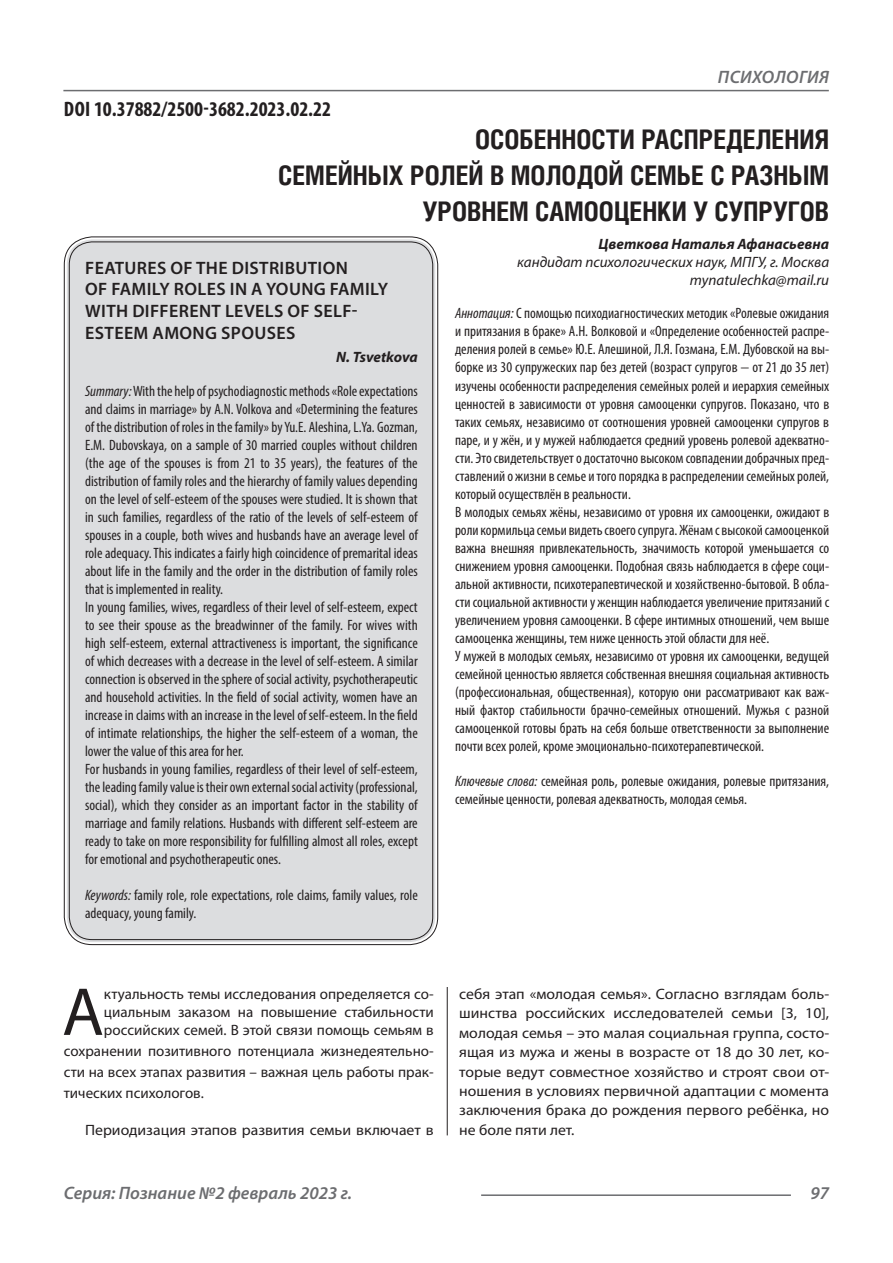
<style>
.page{position:relative;width:893px;height:1263px;background:#fff}
.page>*{position:absolute;margin:0;border:0;box-sizing:border-box;transform-origin:0 0}
.Статья_текст_первый{font:68.4px "Myriad Pro";color:#231f20}
.Статья_название{font:700 27px "Helios Cond C";color:#231f20}
.ДОИ{font:700 condensed 21px "Myriad Pro";color:#231f20}
.Статья_название_англ{font:600 18px/21.6px "Myriad Pro";letter-spacing:.02em;color:#231f20}
.t1{font:italic 600 18px "Myriad Pro";color:#6c6d70}
.t2{font:italic 600 18px "Myriad Pro";letter-spacing:.02em;color:#6c6d70}
.Статья_аннотация_анг{font:condensed 15px/18px "Myriad Pro";color:#231f20;text-align:justify}
.Статья_аннотация_тек{font:condensed 15px/18px "Myriad Pro";color:#231f20;text-align:justify}
.Статья_текст{font:15px/19.5px "Myriad Pro";color:#231f20;text-align:justify;scale:1.05 1}
.Статья_текст_первый-2{font:15px/18px "Myriad Pro";color:#231f20;text-align:justify}
.Статья_автор_инфо{font:italic 15px "Myriad Pro";color:#231f20}
.Статья_автор_фио_рус{font:italic 700 15px "Myriad Pro";color:#231f20}
.Статья_автор_англ{font:italic 700 15px "Myriad Pro";letter-spacing:-.01em;color:#231f20}
.s1{font-style:italic}
</style>
<div class="page">
<hr style="left:447px;top:128px;width:1px;height:1007px;background:#231f20">
<hr style="left:63px;top:90px;width:766px;height:1px;background:#6c6d70">
<hr style="left:481px;top:1194px;width:310px;height:2px;background:#6c6d70">
<div style="left:440px;top:124px;width:12px;height:862px;background:#fff"></div>
<div style="left:67px;top:239px;width:368px;height:703px;background:#dcdddf;border-radius:26px"></div>
<p class="ДОИ" style="left:64px;top:96px;width:269px">DOI 10.37882/2500-3682.2023.02.22</p>
<p class="t2" style="left:718px;top:66px;width:113px">ПСИХОЛОГИЯ</p>
<p class="Статья_название" style="left:475px;top:124px;width:356px">ОСОБЕННОСТИ РАСПРЕДЕЛЕНИЯ</p>
<p class="Статья_название" style="left:278px;top:160px;width:552px">СЕМЕЙНЫХ РОЛЕЙ В МОЛОДОЙ СЕМЬЕ С РАЗНЫМ</p>
<p class="Статья_название" style="left:423px;top:196px;width:408px">УРОВНЕМ САМООЦЕНКИ У СУПРУГОВ</p>
<p class="Статья_автор_фио_рус" style="left:599px;top:235px;width:232px">Цветкова Наталья Афанасьевна</p>
<p class="Статья_автор_инфо" style="left:517px;top:253px;width:314px">кандидат психологических наук, МПГУ, г. Москва</p>
<p class="Статья_автор_инфо" style="left:690px;top:271px;width:141px">mynatulechka@mail.ru</p>
<p class="Статья_аннотация_тек" style="left:455px;top:304px;width:376px"><span class="s1">Аннотация:</span> С помощью психодиагностических методик «Ролевые ожидания и притязания в браке» А.Н. Волковой и «Определение особенностей распре&shy;деления ролей в семье» Ю.Е. Алешиной, Л.Я. Гозмана, Е.М. Дубовской на вы&shy;борке из 30 супружеских пар без детей (возраст супругов − от 21 до 35 лет) изучены особенности распределения семейных ролей и иерархия семейных ценностей в зависимости от уровня самооценки супругов. Показано, что в таких семьях, независимо от соотношения уровней самооценки супругов в паре, и у жён, и у мужей наблюдается средний уровень ролевой адекватно&shy;сти. Это свидетельствует о достаточно высоком совпадении добрачных пред&shy;ставлений о жизни в семье и того порядка в распределении семейных ролей, который осуществлён в реальности.</p>
<p class="Статья_аннотация_тек" style="left:455px;top:502px;width:376px">В молодых семьях жёны, независимо от уровня их самооценки, ожидают в роли кормильца семьи видеть своего супруга. Жёнам с высокой самооценкой важна внешняя привлекательность, значимость которой уменьшается со снижением уровня самооценки. Подобная связь наблюдается в сфере соци&shy;альной активности, психотерапевтической и хозяйственно-бытовой. В обла&shy;сти социальной активности у женщин наблюдается увеличение притязаний с увеличением уровня самооценки. В сфере интимных отношений, чем выше самооценка женщины, тем ниже ценность этой области для неё.</p>
<p class="Статья_аннотация_тек" style="left:455px;top:646px;width:376px">У мужей в молодых семьях, независимо от уровня их самооценки, ведущей семейной ценностью является собственная внешняя социальная активность (профессиональная, общественная), которую они рассматривают как важ&shy;ный фактор стабильности брачно-семейных отношений. Мужья с разной самооценкой готовы брать на себя больше ответственности за выполнение почти всех ролей, кроме эмоционально-психотерапевтической.</p>
<p class="Статья_аннотация_тек" style="left:455px;top:772px;width:376px"><span class="s1">Ключевые слова:</span> семейная роль, ролевые ожидания, ролевые притязания, семейные ценности, ролевая адекватность, молодая семья.</p>
<p class="Статья_название_англ" style="left:85px;top:256px;width:305px">FEATURES OF THE DISTRIBUTION<br>OF FAMILY ROLES IN A YOUNG FAMILY<br>WITH DIFFERENT LEVELS OF SELF-<br>ESTEEM AMONG SPOUSES</p>
<p class="Статья_автор_англ" style="left:336px;top:347px;width:83px">N. Tsvetkova</p>
<p class="Статья_аннотация_анг" style="left:85px;top:382px;width:334px"><span class="s1">Summary:</span>With the help of psychodiagnostic methods «Role expectations and claims in marriage» by A.N. Volkova and «Determining the features of the distribution of roles in the family» by Yu.E. Aleshina, L.Ya. Gozman, E.M. Dubovskaya, on a sample of 30 married couples without children (the age of the spouses is from 21 to 35 years), the features of the distribution of family roles and the hierarchy of family values depending on the level of self-esteem of the spouses were studied. It is shown that in such families, regardless of the ratio of the levels of self-esteem of spouses in a couple, both wives and husbands have an average level of role adequacy. This indicates a fairly high coincidence of premarital ideas about life in the family and the order in the distribution of family roles that is implemented in reality.</p>
<p class="Статья_аннотация_анг" style="left:85px;top:598px;width:334px">In young families, wives, regardless of their level of self-esteem, expect to see their spouse as the breadwinner of the family. For wives with high self-esteem, external attractiveness is important, the significance of which decreases with a decrease in the level of self-esteem. A similar connection is observed in the sphere of social activity, psychotherapeutic and household activities. In the field of social activity, women have an increase in claims with an increase in the level of self-esteem. In the field of intimate relationships, the higher the self-esteem of a woman, the lower the value of this area for her.</p>
<p class="Статья_аннотация_анг" style="left:85px;top:760px;width:334px">For husbands in young families, regardless of their level of self-esteem, the leading family value is their own external social activity (professional, social), which they consider as an important factor in the stability of marriage and family relations. Husbands with different self-esteem are ready to take on more responsibility for fulfilling almost all roles, except for emotional and psychotherapeutic ones.</p>
<p class="Статья_аннотация_анг" style="left:85px;top:886px;width:334px"><span class="s1">Keywords:</span> family role, role expectations, role claims, family values, role adequacy, young family.</p>
<p class="Статья_текст_первый" style="left:62px;top:970px;width:43px">А</p>
<p class="Статья_текст_первый-2" style="left:104px;top:985px;width:331px">ктуальность темы исследования определяется со&shy;циальным заказом на повышение стабильности российских семей. В этой связи помощь семьям в</p>
<p class="Статья_текст_первый-2" style="left:64px;top:1040px;width:371px;line-height:20.9px">сохранении позитивного потенциала жизнедеятельно&shy;сти на всех этапах развития – важная цель работы прак&shy;тических психологов.</p>
<p class="Статья_текст" style="left:85px;top:1120px;width:334px">Периодизация этапов развития семьи включает в</p>
<p class="Статья_текст" style="left:459px;top:984px;width:354px">себя этап «молодая семья». Согласно взглядам боль&shy;шинства российских исследователей семьи [3, 10], молодая семья – это малая социальная группа, состо&shy;ящая из мужа и жены в возрасте от 18 до 30 лет, ко&shy;торые ведут совместное хозяйство и строят свои от&shy;ношения в условиях первичной адаптации с момента заключения брака до рождения первого ребёнка, но не боле пяти лет.</p>
<p class="t1" style="left:64px;top:1182px;width:290px">Серия: Познание №2 февраль 2023 г.</p>
<p class="t1" style="left:810px;top:1182px;width:20px">97</p>
</div>
